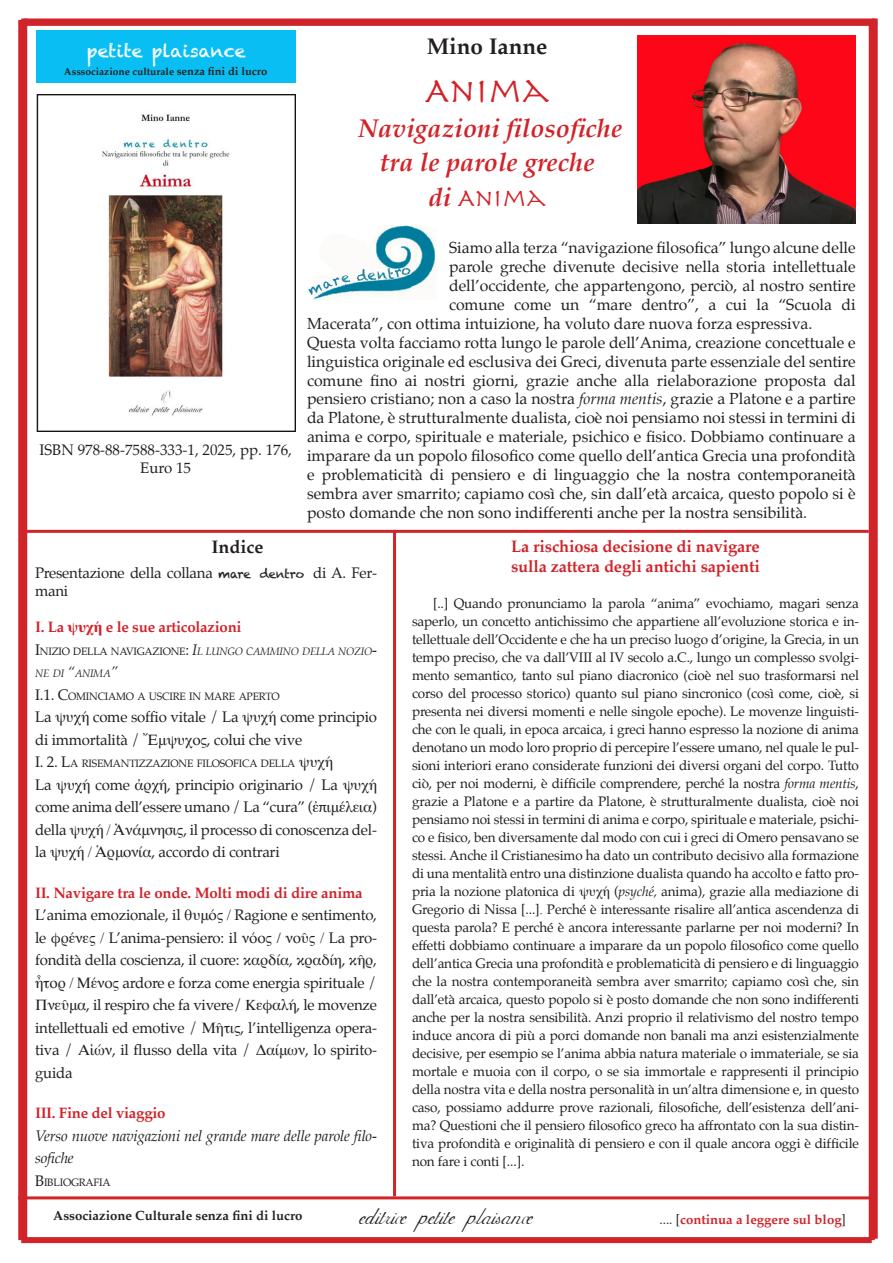
<style>
.page{position:relative;width:893px;height:1263px;background:#fff}
.page>*{position:absolute;margin:0;border:0;box-sizing:border-box;transform-origin:0 0}
.t1{font:38.4px "Adine Kirnberg";color:#231f20}
.t2{font:36px "Herculanum";color:#d1232a}
.t3{font:italic 700 25.5px "Palatino";color:#d1232a}
.t4{font:25.5px "Herculanum";color:#d1232a}
.t5{font:700 22.5px "Palatino";color:#231f20}
.t6{font:700 18px "Palatino";color:#231f20}
.t7{font:17.7px "Chalkduster";color:#fff}
.Pa0{font:700 16.5px "Palatino";letter-spacing:-.01em;color:#d1232a}
.t8{font:15.75px/18.9px "Palatino";color:#231f20;text-align:justify}
.t9{font:15px/22.5px "Palatino";letter-spacing:-.015em;color:#231f20}
.t10{font:700 15px "Palatino";letter-spacing:-.015em;color:#d1232a}
.t11{font:italic 15px/22.5px "Palatino";letter-spacing:-.015em;color:#231f20}
.Pa11{font:13.5px/18px "Palatino";letter-spacing:-.01em;color:#221e1f;text-align:justify}
.t12{font:700 13.2px "Palatino";color:#231f20}
.t13{font:700 13.2px "Palatino";color:#d1232a}
.t14{font:10.5px "Palatino";letter-spacing:-.02em;color:#231f20}
.t15{font:italic 10.5px/22.5px "Palatino";letter-spacing:-.02em;color:#231f20}
.t16{font:700 10.2px "Palatino";color:#231f20}
.s1{font-size:11.1px}
.s2{font-family:"Palatino";font-weight:700;font-style:italic}
.s3{font-style:italic}
.s4{font-family:"Times"}
.s5{font-family:"Times New Roman"}
.s6{font-family:"Chalkduster";font-size:12px}
.s7{font-style:normal;font-size:15px}
.s8{font-style:normal}
.s9{font-size:15px}
.s10{font-family:"Times";font-size:15px}
.s11{font-family:"Calibri"}
.s12{font-weight:400;color:#231f20}
</style>
<div class="page">
<div style="left:21px;top:20px;width:851px;height:6px;background:#d1232a"></div>
<div style="left:21px;top:1237px;width:851px;height:6px;background:#d1232a"></div>
<div style="left:869px;top:20px;width:6px;height:1220px;background:#d1232a"></div>
<div style="left:18px;top:20px;width:6px;height:1220px;background:#d1232a"></div>
<div style="left:24px;top:18px;width:851px;height:6px;background:#d1232a"></div>
<div style="left:872px;top:18px;width:6px;height:1221px;background:#d1232a"></div>
<div style="left:21px;top:18px;width:6px;height:1221px;background:#d1232a"></div>
<hr style="left:18px;top:1196px;width:854px;height:3px;background:#d1232a">
<div style="left:36px;top:31px;width:259px;height:52px;background:#09bef2"></div>
<hr style="left:21px;top:530px;width:848px;height:3px;background:#d1232a">
<img style="left:638px;top:36px;width:218px;height:187px">
<img style="left:36px;top:94px;width:259px;height:337px">
<img style="left:308px;top:226px;width:128px;height:73px">
<hr style="left:393px;top:530px;width:3px;height:666px;background:#d1232a">
<p class="t7" style="left:87px;top:40px;width:161px">petite plaisance</p>
<p class="t16" style="left:64px;top:63px;width:205px">Asssociazione culturale <span class="s1">senza fini di lucro</span></p>
<p class="t9" style="left:39px;top:441px;width:254px;line-height:18px;text-align:center">ISBN 978-88-7588-333-1, 2025, pp. 176,<br>Euro 15</p>
<p class="t5" style="left:427px;top:27px;width:122px">Mino Ianne</p>
<p class="t2" style="left:425px;top:68px;width:126px">ANIMA</p>
<p class="t3" style="left:358px;top:108px;width:266px">Navigazioni filosofiche</p>
<p class="t3" style="left:379px;top:142px;width:217px">tra le parole greche</p>
<p class="t4" style="left:429px;top:182px;width:118px"><span class="s2">di</span> ANIMA</p>
<p class="t8" style="left:449px;top:238px;width:408px">Siamo alla terza “navigazione filosofica” lungo alcune delle</p>
<p class="t8" style="left:449px;top:257px;width:408px">parole greche divenute decisive nella storia intellettuale</p>
<p class="t8" style="left:449px;top:276px;width:408px">dell’occidente, che appartengono, perciò, al nostro sentire</p>
<p class="t8" style="left:449px;top:295px;width:408px">comune come un “mare dentro”, a cui la “Scuola di</p>
<p class="t8" style="left:307px;top:314px;width:507px">Macerata”, con ottima intuizione, ha voluto dare nuova forza espressiva.</p>
<p class="t8" style="left:307px;top:333px;width:550px">Questa volta facciamo rotta lungo le parole dell’Anima, creazione concettuale e linguistica originale ed esclusiva dei Greci, divenuta parte essenziale del sentire comune fino ai nostri giorni, grazie anche alla rielaborazione proposta dal pensiero cristiano; non a caso la nostra <span class="s3">forma mentis</span>, grazie a Platone e a partire da Platone, è strutturalmente dualista, cioè noi pensiamo noi stessi in termini di anima e corpo, spirituale e materiale, psichico e fisico. Dobbiamo continuare a imparare da un popolo filosofico come quello dell’antica Grecia una profondità e problematicità di pensiero e di linguaggio che la nostra contemporaneità sembra aver smarrito; capiamo così che, sin dall’età arcaica, questo popolo si è posto domande che non sono indifferenti anche per la nostra sensibilità.</p>
<p class="t6" style="left:211px;top:531px;width:53px">Indice</p>
<p class="Pa0" style="left:511px;top:532px;width:250px">La rischiosa decisione di navigare</p>
<p class="Pa0" style="left:511px;top:552px;width:250px">sulla zattera degli antichi sapienti</p>
<p class="Pa11" style="left:412px;top:594px;width:448px;text-indent:21px">[..] Quando pronunciamo la parola “anima” evochiamo, magari senza saperlo, un concetto antichissimo che appartiene all’evoluzione storica e in&shy;tellettuale dell’Occidente e che ha un preciso luogo d’origine, la Grecia, in un tempo preciso, che va dall’VIII al IV secolo a.C., lungo un complesso svolgi&shy;mento semantico, tanto sul piano diacronico (cioè nel suo trasformarsi nel corso del processo storico) quanto sul piano sincronico (così come, cioè, si presenta nei diversi momenti e nelle singole epoche). Le movenze linguisti&shy;che con le quali, in epoca arcaica, i greci hanno espresso la nozione di anima denotano un modo loro proprio di percepire l’essere umano, nel quale le pul&shy;sioni interiori erano considerate funzioni dei diversi organi del corpo. Tutto ciò, per noi moderni, è difficile comprendere, perché la nostra <span class="s3">forma mentis</span>, grazie a Platone e a partire da Platone, è strutturalmente dualista, cioè noi pensiamo noi stessi in termini di anima e corpo, spirituale e materiale, psichi&shy;co e fisico, ben diversamente dal modo con cui i greci di Omero pensavano se stessi. Anche il Cristianesimo ha dato un contributo decisivo alla formazione di una mentalità entro una distinzione dualista quando ha accolto e fatto pro&shy;pria la nozione platonica di <span class="s4">ψυχή</span> (<span class="s3">psyché,</span> anima), grazie alla mediazione di Gregorio di Nissa [...]<span class="s5">.</span> Perché è interessante risalire all’antica ascendenza di questa parola? E perché è ancora interessante parlarne per noi moderni? In effetti dobbiamo continuare a imparare da un popolo filosofico come quello dell’antica Grecia una profondità e problematicità di pensiero e di linguaggio che la nostra contemporaneità sembra aver smarrito; capiamo così che, sin dall’età arcaica, questo popolo si è posto domande che non sono indifferenti anche per la nostra sensibilità. Anzi proprio il relativismo del nostro tempo induce ancora di più a porci domande non banali ma anzi esistenzialmente decisive, per esempio se l’anima abbia natura materiale o immateriale, se sia mortale e muoia con il corpo, o se sia immortale e rappresenti il principio della nostra vita e della nostra personalità in un’altra dimensione e, in questo caso, possiamo addurre prove razionali, filosofiche, dell’esistenza dell’ani&shy;ma? Questioni che il pensiero filosofico greco ha affrontato con la sua distin&shy;tiva profondità e originalità di pensiero e con il quale ancora oggi è difficile non fare i conti [...].</p>
<p class="t9" style="left:35px;top:564px;width:343px;line-height:18px">Presentazione della collana <span class="s6">mare dentro</span> di A. Fer&shy;mani</p>
<p class="t10" style="left:35px;top:614px;width:208px">I. La <span class="s4">ψυχή</span> e le sue articolazioni</p>
<p class="t15" style="left:35px;top:640px;width:343px"><span class="s7">I</span><span class="s8">NIZIO DELLA NAVIGAZIONE</span><span class="s7">:</span> <span class="s9">I</span>L LUNGO CAMMINO DELLA NOZIO<span class="s9">-<br></span>NE DI <span class="s9">“</span>ANIMA<span class="s9">”</span></p>
<p class="t14" style="left:35px;top:687px;width:246px"><span class="s9">I.1. C</span>OMINCIAMO A USCIRE IN MARE APERTO</p>
<p class="t9" style="left:35px;top:706px;width:343px">La <span class="s4">ψυχή</span> come soffio vitale / La <span class="s4">ψυχή</span> come principio di immortalità / <span class="s4">Ἔμψυχος</span>, colui che vive</p>
<p class="t14" style="left:35px;top:755px;width:300px"><span class="s9">I. 2.</span> <span class="s9">L</span>A RISEMANTIZZAZIONE FILOSOFICA DELLA <span class="s10">ψυχή</span></p>
<p class="t9" style="left:35px;top:773px;width:343px;text-align:justify">La <span class="s4">ψυχή</span> come <span class="s4">ἀρχή</span>, principio originario / La <span class="s4">ψυχή </span>come anima dell’essere umano / La “cura” (<span class="s4">ἐ</span><span class="s11">π</span><span class="s4">ιμέλεια</span>) della <span class="s4">ψυχή</span> <span class="s5">/</span> <span class="s4">Ἀνάμνησις</span>, il processo di conoscenza del&shy;la <span class="s4">ψυχή</span> <span class="s5">/</span> <span class="s4">Ἁρμονία</span>, accordo di contrari</p>
<p class="t10" style="left:35px;top:880px;width:329px">II. Navigare tra le onde. Molti modi di dire anima</p>
<p class="t9" style="left:35px;top:904px;width:343px;text-align:justify">L’anima emozionale, il <span class="s4">θυμός</span> <span class="s5">/</span> Ragione e sentimento, le <span class="s4">φρένες</span> <span class="s5">/</span> L’anima-pensiero: il <span class="s4">νόος / νοῦς</span> <span class="s5">/</span> La pro&shy;fondità della coscienza, il cuore: <span class="s4">καρδία</span>, <span class="s4">κραδίη</span>, <span class="s4">κῆρ</span>, <span class="s4">ἦτορ</span> <span class="s5">/</span> <span class="s4">Μένος</span> ardore e forza come energia spirituale / <span class="s4">Πνεῦμα</span>, il respiro che fa vivere/ <span class="s4">Kεφαλή</span>, le movenze intellettuali ed emotive / <span class="s4">Μῆτις</span>, l’intelligenza opera&shy;tiva / <span class="s4">Αἰών</span>, il flusso della vita / <span class="s4">Δαίμων</span>, lo spirito&shy;guida</p>
<p class="t10" style="left:35px;top:1100px;width:132px">III. Fine del viaggio</p>
<p class="t11" style="left:35px;top:1125px;width:343px">Verso nuove navigazioni nel grande mare delle parole filo&shy;sofiche</p>
<p class="t14" style="left:35px;top:1173px;width:77px"><span class="s9">B</span>IBLIOGRAFIA</p>
<p class="t12" style="left:53px;top:1204px;width:251px">Associazione Culturale senza fini di lucro</p>
<p class="t1" style="left:360px;top:1198px;width:175px">editrice petite plaisance</p>
<p class="t13" style="left:659px;top:1208px;width:188px"><span class="s12">.... [</span>continua a leggere sul blog<span class="s12">]</span></p>
</div>
